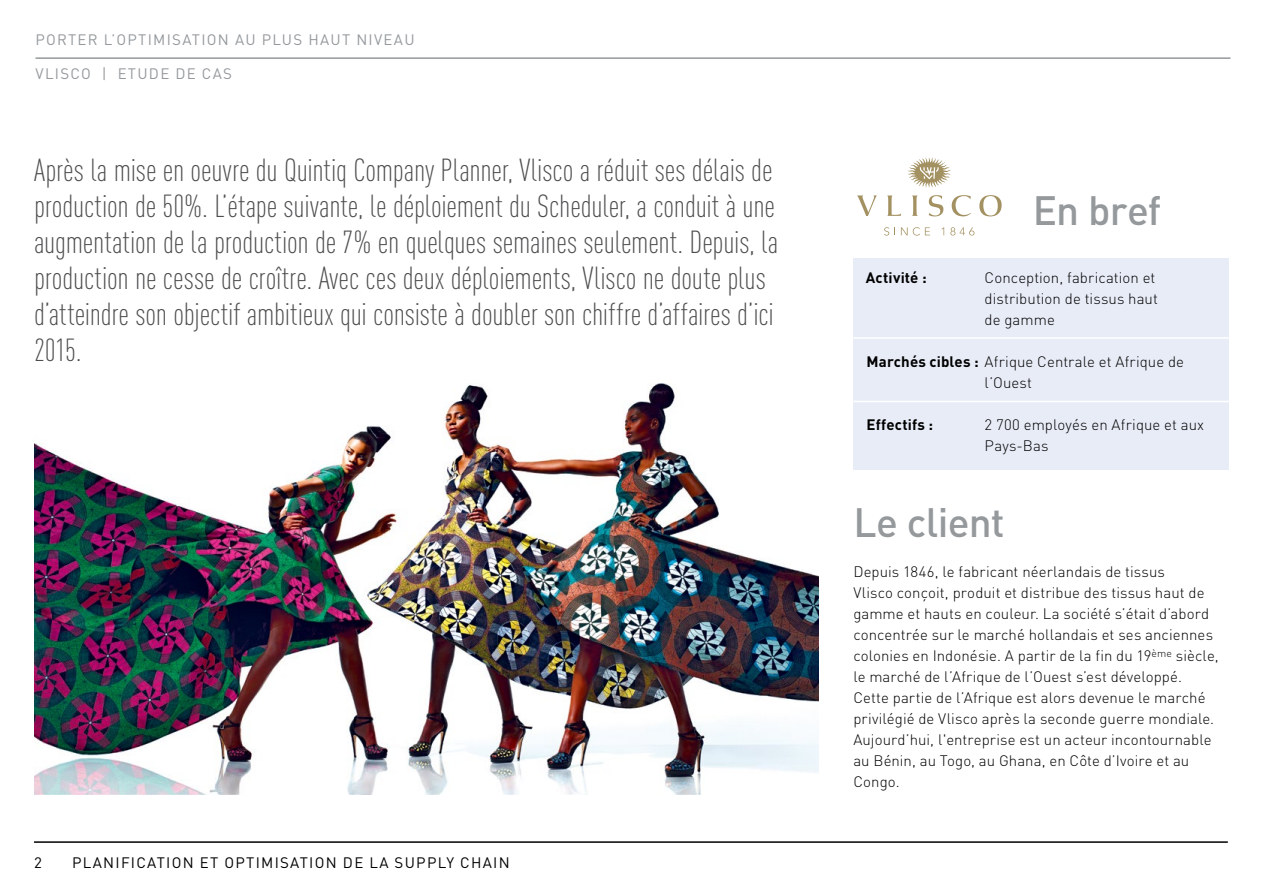
<style>
.page{position:relative;width:1263px;height:893px;background:#fff}
.page>*{position:absolute;margin:0;border:0;box-sizing:border-box;transform-origin:0 0}
.t1{font:500 40.5px "DIN Pro";letter-spacing:-.02em;color:#95999c}
.t2{font:300 condensed 31.5px/36px "DIN Pro";letter-spacing:-.005em;color:#4d4d4f}
.t3{font:300 15px/21px "DIN Pro";letter-spacing:.005em;color:#000}
.t4{font:15px "DIN Pro";letter-spacing:.085em;color:#95999c}
.t5{font:15px "DIN Pro";letter-spacing:.085em;color:#000}
.t6{font:700 15px "DIN Pro";letter-spacing:.01em;color:#000}
.s1{font-weight:700}
</style>
<div class="page">
<hr style="left:34px;top:841px;width:1194px;height:2px;background:#000">
<hr style="left:36px;top:57px;width:1194px;height:2px;background:#95999c">
<img style="left:34px;top:383px;width:785px;height:412px">
<div style="left:853px;top:258px;width:376px;height:212px;background:#e8ecf7"></div>
<hr style="left:853px;top:337px;width:376px;height:2px;background:#fff">
<hr style="left:853px;top:401px;width:376px;height:1px;background:#fff">
<svg style="left:857px;top:195px;width:20px;height:21px"></svg>
<svg style="left:887px;top:196px;width:14px;height:20px"></svg>
<svg style="left:912px;top:196px;width:6px;height:20px"></svg>
<svg style="left:929px;top:195px;width:14px;height:21px"></svg>
<svg style="left:952px;top:195px;width:19px;height:21px"></svg>
<svg style="left:979px;top:195px;width:23px;height:21px"></svg>
<svg style="left:908px;top:157px;width:43px;height:31px"></svg>
<svg style="left:884px;top:227px;width:11px;height:9px"></svg>
<svg style="left:901px;top:227px;width:29px;height:9px"></svg>
<svg style="left:950px;top:227px;width:24px;height:8px"></svg>
<p class="t4" style="left:36px;top:28px;width:380px">PORTER L’OPTIMISATION AU PLUS HAUT NIVEAU</p>
<p class="t4" style="left:36px;top:62px;width:198px">VLISCO | ETUDE DE CAS</p>
<p class="t2" style="left:34px;top:150px;width:746px">Après la mise en oeuvre du Quintiq Company Planner, Vlisco a réduit ses délais de production de 50%. L’étape suivante, le déploiement du Scheduler, a conduit à une augmentation de la production de 7% en quelques semaines seulement. Depuis, la production ne cesse de croître. Avec ces deux déploiements, Vlisco ne doute plus d’atteindre son objectif ambitieux qui consiste à doubler son chiffre d’affaires d’ici 2015.</p>
<p class="t5" style="left:34px;top:850px;width:9px">2</p>
<p class="t5" style="left:72px;top:850px;width:439px">PLANIFICATION ET OPTIMISATION DE LA SUPPLY CHAIN</p>
<h1 class="t1" style="left:1033px;top:178px;width:130px">En bref</h1>
<p class="t6" style="left:866px;top:265px;width:62px">Activité :</p>
<p class="t3" style="left:984px;top:266px;width:175px">Conception, fabrication et distribution de tissus haut de gamme</p>
<p class="t3" style="left:984px;top:350px;width:201px;text-indent:-118px"><span class="s1">Marchés cibles :</span> Afrique Centrale et Afrique de l’Ouest</p>
<p class="t6" style="left:867px;top:412px;width:68px">Effectifs :</p>
<p class="t3" style="left:984px;top:413px;width:221px">2 700 employés en Afrique et aux<br>Pays-Bas</p>
<h1 class="t1" style="left:853px;top:489px;width:153px">Le client</h1>
<p class="t3" style="left:853px;top:560px;width:367px">Depuis 1846, le fabricant néerlandais de tissus<br>Vlisco conçoit, produit et distribue des tissus haut de gamme et hauts en couleur. La société s’était d’abord concentrée sur le marché hollandais et ses anciennes colonies en Indonésie. A partir de la fin du 19<sup>ème</sup> siècle, le marché de l’Afrique de l’Ouest s’est développé.<br>Cette partie de l’Afrique est alors devenue le marché privilégié de Vlisco après la seconde guerre mondiale.<br>Aujourd’hui, l'entreprise est un acteur incontournable au Bénin, au Togo, au Ghana, en Côte d’Ivoire et au Congo.</p>
</div>
